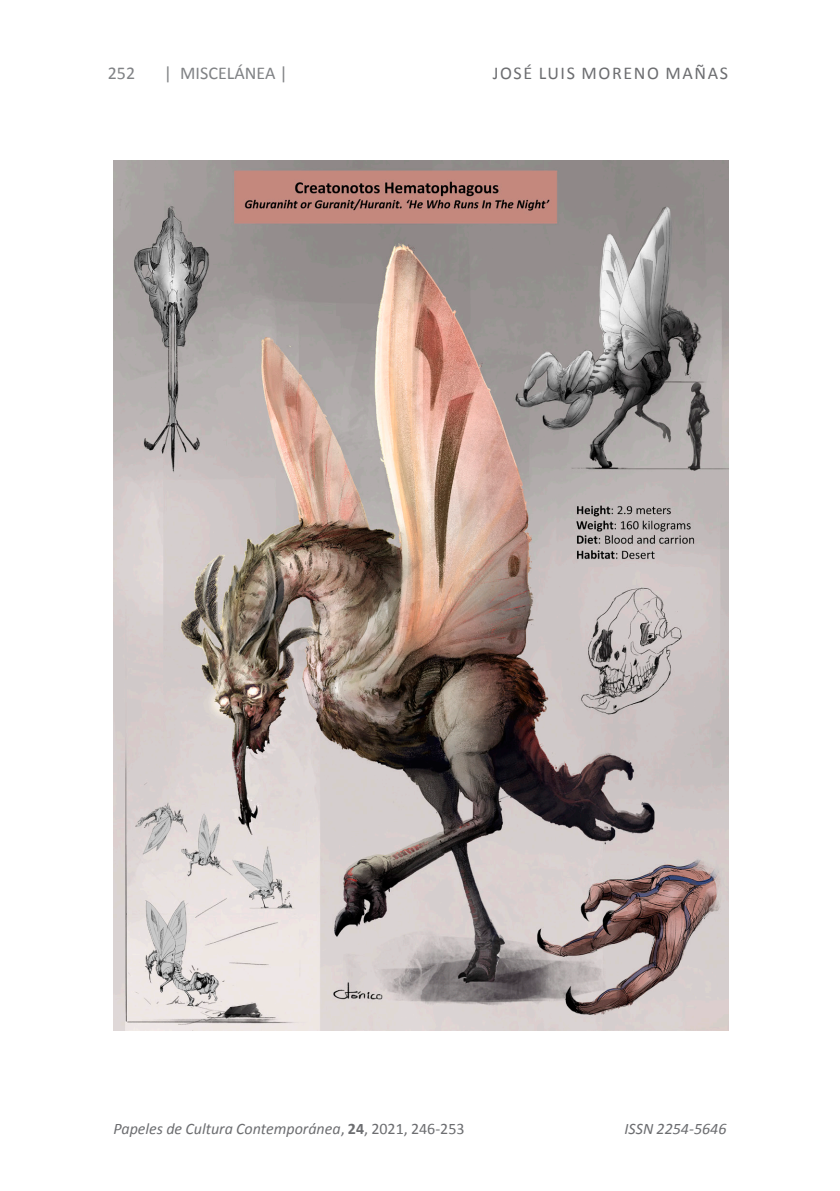
<style>
.page{position:relative;width:840px;height:1191px;background:#fff}
.page>*{position:absolute;margin:0;border:0;box-sizing:border-box;transform-origin:0 0}
.t1{font:18px "Calibri";letter-spacing:.09em;color:#6c6d70}
.t2{font:18px "Calibri";color:#808285}
.t3{font:italic 16px "Calibri";color:#6c6d70}
.s1{font-style:normal}
.s2{font-weight:700;font-style:normal}
</style>
<div class="page">
<img style="left:113px;top:161px;width:615px;height:869px">
<p class="t2" style="left:108px;top:60px;width:29px">252</p>
<p class="t2" style="left:164px;top:60px;width:125px">| MISCELÁNEA |</p>
<p class="t1" style="left:492px;top:60px;width:237px">JOSÉ LUIS MORENO MAÑAS</p>
<p class="t3" style="left:113px;top:1117px;width:352px">Papeles de Cultura Contemporánea<span class="s1">,</span> <span class="s2">24</span><span class="s1">, 2021, 246-253</span></p>
<p class="t3" style="left:624px;top:1117px;width:103px">ISSN 2254-5646</p>
</div>
